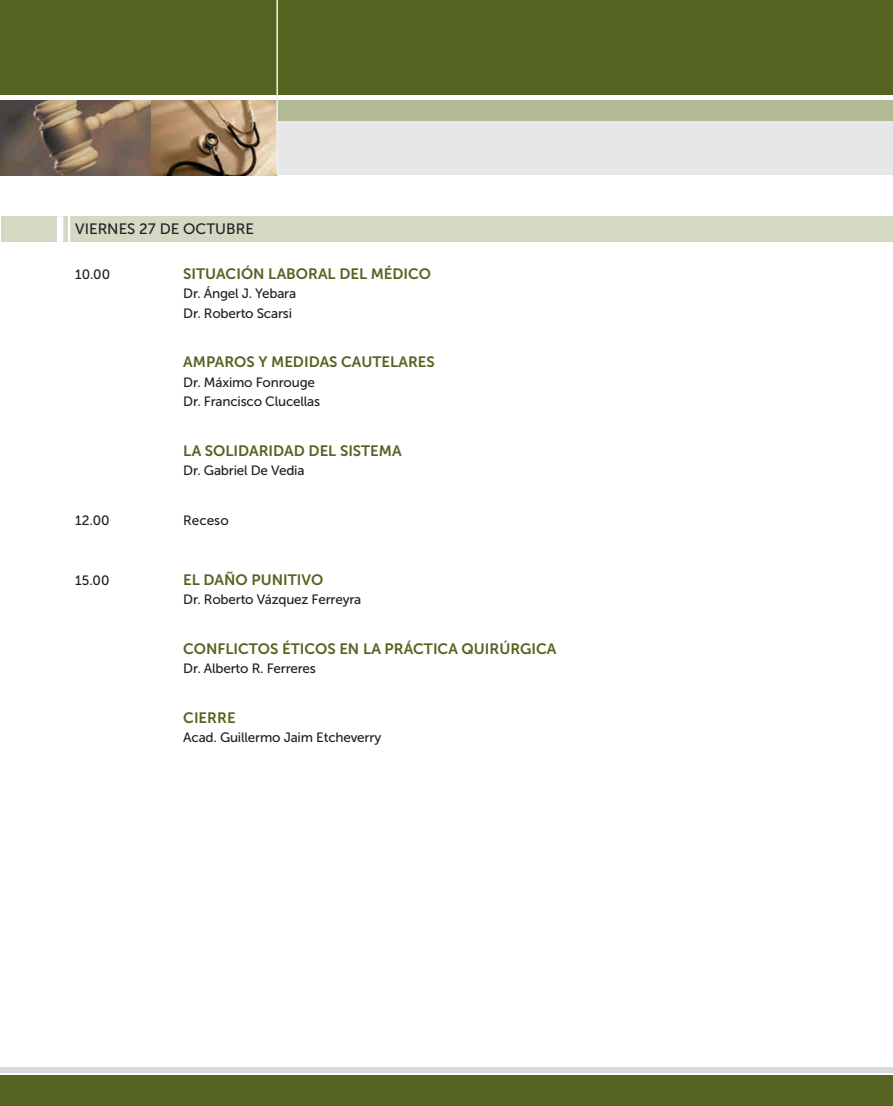
<style>
.page{position:relative;width:893px;height:1106px;background:#fff}
.page>*{position:absolute;margin:0;border:0;box-sizing:border-box;transform-origin:0 0}
.t1{font:15px "Museo Sans 700";color:#566421}
.t2{font:15px "Museo Sans 500";color:#231f20}
.t3{font:13.5px "Museo Sans 500";letter-spacing:-.015em;color:#231f20}
</style>
<div class="page">
<div style="left:0;top:0;width:893px;height:95px;background:#566421"></div>
<div style="left:0;top:100px;width:893px;height:27px;background:#b2ba95"></div>
<div style="left:0;top:1075px;width:893px;height:31px;background:#566421"></div>
<div style="left:0;top:1067px;width:893px;height:6px;background:#d8d9db"></div>
<div style="left:0;top:121px;width:893px;height:54px;background:#e6e7e9"></div>
<img style="left:0;top:100px;width:276px;height:75px">
<hr style="left:276px;top:0;width:2px;height:175px;background:#f0f1f2">
<div style="left:2px;top:216px;width:891px;height:26px;background:#d4d9c3"></div>
<hr style="left:68px;top:216px;width:2px;height:26px;background:#fff">
<div style="left:57px;top:216px;width:6px;height:26px;background:#fff"></div>
<p class="t2" style="left:75px;top:220px;width:180px">VIERNES 27 DE OCTUBRE</p>
<p class="t3" style="left:75px;top:267px;width:36px">10.00</p>
<p class="t1" style="left:183px;top:265px;width:249px">SITUACIÓN LABORAL DEL MÉDICO</p>
<p class="t3" style="left:183px;top:286px;width:115px">Dr. Ángel J. Yebara</p>
<p class="t3" style="left:183px;top:306px;width:110px">Dr. Roberto Scarsi</p>
<p class="t1" style="left:183px;top:354px;width:253px">AMPAROS Y MEDIDAS CAUTELARES</p>
<p class="t3" style="left:183px;top:375px;width:133px">Dr. Máximo Fonrouge</p>
<p class="t3" style="left:183px;top:394px;width:138px">Dr. Francisco Clucellas</p>
<p class="t1" style="left:183px;top:442px;width:220px">LA SOLIDARIDAD DEL SISTEMA</p>
<p class="t3" style="left:183px;top:463px;width:123px">Dr. Gabriel De Vedia</p>
<p class="t3" style="left:75px;top:513px;width:36px">12.00</p>
<p class="t3" style="left:183px;top:513px;width:47px">Receso</p>
<p class="t3" style="left:75px;top:573px;width:36px">15.00</p>
<p class="t1" style="left:183px;top:571px;width:141px">EL DAÑO PUNITIVO</p>
<p class="t3" style="left:183px;top:592px;width:180px">Dr. Roberto Vázquez Ferreyra</p>
<p class="t1" style="left:183px;top:640px;width:375px">CONFLICTOS ÉTICOS EN LA PRÁCTICA QUIRÚRGICA</p>
<p class="t3" style="left:183px;top:661px;width:134px">Dr. Alberto R. Ferreres</p>
<p class="t1" style="left:183px;top:709px;width:54px">CIERRE</p>
<p class="t3" style="left:183px;top:730px;width:200px">Acad. Guillermo Jaim Etcheverry</p>
</div>
